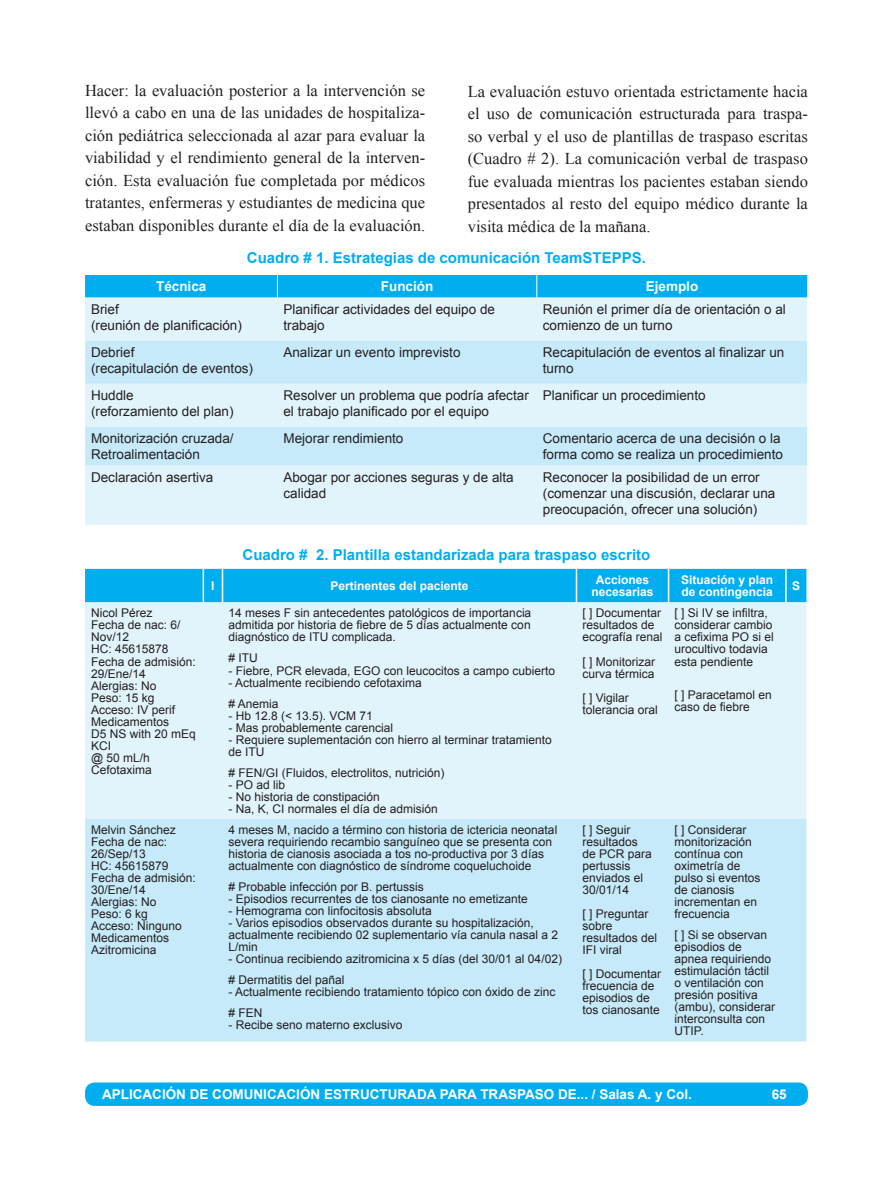
<style>
.page{position:relative;width:893px;height:1191px;background:#fff}
.page>*{position:absolute;margin:0;border:0;box-sizing:border-box;transform-origin:0 0}
._3_texto_principal{font:16.5px/22.5px "Times New Roman";color:#231f20;text-align:justify}
._4_Titulo_cuadros{font:700 15px "Arial";color:#00aeef}
._4_texto_cuadro{font:13.5px/16.2px "Arial";color:#231f20}
._4_Titulo_texto_cuad{font:700 13.5px "Arial";color:#fff}
._4_texto_cuadro-2{font:12px/12px "Arial";color:#231f20}
._4_texto_cuadro-3{font:700 12px/12px "Arial";color:#fff;text-align:center}
</style>
<div class="page">
<div style="left:86px;top:1083px;width:721px;height:22px;background:#00aeef;border-radius:9px"></div>
<div style="left:85px;top:1082px;width:723px;height:24px;border:2px solid #00aeef;border-radius:9px"></div>
<div style="left:85px;top:298px;width:722px;height:227px;background:#e1f4fc"></div>
<svg style="left:85px;top:341px;width:722px;height:124px;background:#cfedfa"></svg>
<div style="left:85px;top:275px;width:722px;height:23px;background:#00aeef"></div>
<div style="left:85px;top:569px;width:721px;height:33px;background:#00aeef"></div>
<div style="left:85px;top:602px;width:721px;height:217px;background:#e1f4fc"></div>
<div style="left:85px;top:819px;width:721px;height:222px;background:#c6eafa"></div>
<hr style="left:203px;top:569px;width:1px;height:33px;background:#fff">
<hr style="left:222px;top:569px;width:1px;height:33px;background:#fff">
<hr style="left:576px;top:569px;width:1px;height:33px;background:#fff">
<hr style="left:668px;top:569px;width:1px;height:33px;background:#fff">
<hr style="left:785px;top:569px;width:2px;height:33px;background:#fff">
<p class="_3_texto_principal" style="left:85px;top:79px;width:342px">Hacer: la evaluación posterior a la intervención se llevó a cabo en una de las unidades de hospitaliza&shy;ción pediátrica seleccionada al azar para evaluar la viabilidad y el rendimiento general de la interven&shy;ción. Esta evaluación fue completada por médicos tratantes, enfermeras y estudiantes de medicina que estaban disponibles durante el día de la evaluación.</p>
<p class="_3_texto_principal" style="left:468px;top:79px;width:342px">La evaluación estuvo orientada estrictamente hacia el uso de comunicación estructurada para traspa&shy;so verbal y el uso de plantillas de traspaso escritas (Cuadro # 2). La comunicación verbal de traspaso fue evaluada mientras los pacientes estaban siendo presentados al resto del equipo médico durante la visita médica de la mañana.</p>
<p class="_4_Titulo_cuadros" style="left:247px;top:247px;width:401px">Cuadro # 1. Estrategias de comunicación TeamSTEPPS.</p>
<p class="_4_Titulo_texto_cuad" style="left:156px;top:277px;width:52px">Técnica</p>
<p class="_4_Titulo_texto_cuad" style="left:381px;top:277px;width:54px">Función</p>
<p class="_4_Titulo_texto_cuad" style="left:646px;top:277px;width:54px">Ejemplo</p>
<p class="_4_texto_cuadro" style="left:91px;top:301px;width:29px">Brief</p>
<p class="_4_texto_cuadro" style="left:91px;top:317px;width:152px">(reunión de planificación)</p>
<p class="_4_texto_cuadro" style="left:283px;top:301px;width:213px">Planificar actividades del equipo de trabajo</p>
<p class="_4_texto_cuadro" style="left:543px;top:301px;width:245px">Reunión el primer día de orientación o al comienzo de un turno</p>
<p class="_4_texto_cuadro" style="left:91px;top:344px;width:45px">Debrief</p>
<p class="_4_texto_cuadro" style="left:91px;top:360px;width:164px">(recapitulación de eventos)</p>
<p class="_4_texto_cuadro" style="left:283px;top:344px;width:179px">Analizar un evento imprevisto</p>
<p class="_4_texto_cuadro" style="left:543px;top:344px;width:243px">Recapitulación de eventos al finalizar un turno</p>
<p class="_4_texto_cuadro" style="left:91px;top:387px;width:44px">Huddle</p>
<p class="_4_texto_cuadro" style="left:91px;top:403px;width:144px">(reforzamiento del plan)</p>
<p class="_4_texto_cuadro" style="left:283px;top:387px;width:247px">Resolver un problema que podría afectar el trabajo planificado por el equipo</p>
<p class="_4_texto_cuadro" style="left:543px;top:387px;width:164px">Planificar un procedimiento</p>
<p class="_4_texto_cuadro" style="left:91px;top:430px;width:144px">Monitorización cruzada/<br>Retroalimentación</p>
<p class="_4_texto_cuadro" style="left:283px;top:430px;width:122px">Mejorar rendimiento</p>
<p class="_4_texto_cuadro" style="left:543px;top:430px;width:242px">Comentario acerca de una decisión o la forma como se realiza un procedimiento</p>
<p class="_4_texto_cuadro" style="left:91px;top:469px;width:124px">Declaración asertiva</p>
<p class="_4_texto_cuadro" style="left:283px;top:469px;width:232px">Abogar por acciones seguras y de alta calidad</p>
<p class="_4_texto_cuadro" style="left:543px;top:469px;width:234px">Reconocer la posibilidad de un error (comenzar una discusión, declarar una preocupación, ofrecer una solución)</p>
<p class="_4_Titulo_cuadros" style="left:243px;top:545px;width:409px">Cuadro # 2. Plantilla estandarizada para traspaso escrito</p>
<p class="_4_texto_cuadro-2" style="left:91px;top:607px;width:63px">Nicol Pérez</p>
<p class="_4_texto_cuadro-2" style="left:91px;top:619px;width:91px">Fecha de nac: 6/<br>Nov/12</p>
<p class="_4_texto_cuadro-2" style="left:91px;top:643px;width:79px">HC: 45615878</p>
<p class="_4_texto_cuadro-2" style="left:91px;top:655px;width:106px">Fecha de admisión:</p>
<p class="_4_texto_cuadro-2" style="left:91px;top:667px;width:56px">29/Ene/14</p>
<p class="_4_texto_cuadro-2" style="left:91px;top:679px;width:67px">Alergias: No</p>
<p class="_4_texto_cuadro-2" style="left:91px;top:691px;width:65px">Peso: 15 kg</p>
<p class="_4_texto_cuadro-2" style="left:91px;top:703px;width:86px">Acceso: IV perif</p>
<p class="_4_texto_cuadro-2" style="left:91px;top:715px;width:80px">Medicamentos</p>
<p class="_4_texto_cuadro-2" style="left:91px;top:727px;width:106px">D5 NS with 20 mEq<br>KCI</p>
<p class="_4_texto_cuadro-2" style="left:91px;top:751px;width:60px">@ 50 mL/h</p>
<p class="_4_texto_cuadro-2" style="left:91px;top:763px;width:62px">Cefotaxima</p>
<p class="_4_texto_cuadro-2" style="left:91px;top:824px;width:86px">Melvin Sánchez</p>
<p class="_4_texto_cuadro-2" style="left:91px;top:836px;width:78px">Fecha de nac:</p>
<p class="_4_texto_cuadro-2" style="left:91px;top:848px;width:56px">26/Sep/13</p>
<p class="_4_texto_cuadro-2" style="left:91px;top:860px;width:79px">HC: 45615879</p>
<p class="_4_texto_cuadro-2" style="left:91px;top:872px;width:106px">Fecha de admisión:</p>
<p class="_4_texto_cuadro-2" style="left:91px;top:884px;width:56px">30/Ene/14</p>
<p class="_4_texto_cuadro-2" style="left:91px;top:896px;width:67px">Alergias: No</p>
<p class="_4_texto_cuadro-2" style="left:91px;top:908px;width:58px">Peso: 6 kg</p>
<p class="_4_texto_cuadro-2" style="left:91px;top:920px;width:92px">Acceso: Ninguno</p>
<p class="_4_texto_cuadro-2" style="left:91px;top:932px;width:80px">Medicamentos</p>
<p class="_4_texto_cuadro-2" style="left:91px;top:944px;width:67px">Azitromicina</p>
<p class="_4_texto_cuadro-3" style="left:211px;top:580px;width:5px">I</p>
<p class="_4_texto_cuadro-3" style="left:330px;top:580px;width:140px">Pertinentes del paciente</p>
<p class="_4_texto_cuadro-3" style="left:591px;top:574px;width:64px">Acciones necesarias</p>
<p class="_4_texto_cuadro-3" style="left:681px;top:574px;width:94px;text-align:left">Situación y plan de contingencia</p>
<p class="_4_texto_cuadro-3" style="left:792px;top:580px;width:10px">S</p>
<p class="_4_texto_cuadro-2" style="left:228px;top:607px;width:304px;text-align:justify">14 meses F sin antecedentes patológicos de importancia admitida por historia de fiebre de 5 días actualmente con diagnóstico de ITU complicada.</p>
<p class="_4_texto_cuadro-2" style="left:228px;top:652px;width:31px"># ITU</p>
<p class="_4_texto_cuadro-2" style="left:228px;top:664px;width:328px">- Fiebre, PCR elevada, EGO con leucocitos a campo cubierto</p>
<p class="_4_texto_cuadro-2" style="left:228px;top:676px;width:195px">- Actualmente recibiendo cefotaxima</p>
<p class="_4_texto_cuadro-2" style="left:228px;top:697px;width:52px"># Anemia</p>
<p class="_4_texto_cuadro-2" style="left:228px;top:709px;width:146px">- Hb 12.8 (&lt; 13.5). VCM 71</p>
<p class="_4_texto_cuadro-2" style="left:228px;top:721px;width:166px">- Mas probablemente carencial</p>
<p class="_4_texto_cuadro-2" style="left:228px;top:733px;width:325px">- Requiere suplementación con hierro al terminar tratamiento de ITU</p>
<p class="_4_texto_cuadro-2" style="left:228px;top:766px;width:218px"># FEN/GI (Fluidos, electrolitos, nutrición)</p>
<p class="_4_texto_cuadro-2" style="left:228px;top:778px;width:58px">- PO ad lib</p>
<p class="_4_texto_cuadro-2" style="left:228px;top:790px;width:153px">- No historia de constipación</p>
<p class="_4_texto_cuadro-2" style="left:228px;top:802px;width:211px">- Na, K, CI normales el día de admisión</p>
<p class="_4_texto_cuadro-2" style="left:228px;top:824px;width:330px">4 meses M, nacido a término con historia de ictericia neonatal severa requiriendo recambio sanguíneo que se presenta con historia de cianosis asociada a tos no-productiva por 3 días actualmente con diagnóstico de síndrome coqueluchoide</p>
<p class="_4_texto_cuadro-2" style="left:228px;top:881px;width:197px"># Probable infección por B. pertussis</p>
<p class="_4_texto_cuadro-2" style="left:228px;top:893px;width:301px">- Episodios recurrentes de tos cianosante no emetizante</p>
<p class="_4_texto_cuadro-2" style="left:228px;top:905px;width:205px">- Hemograma con linfocitosis absoluta</p>
<p class="_4_texto_cuadro-2" style="left:228px;top:917px;width:331px">- Varios episodios observados durante su hospitalización, actualmente recibiendo 02 suplementario vía canula nasal a 2<br>L/min</p>
<p class="_4_texto_cuadro-2" style="left:228px;top:953px;width:335px">- Continua recibiendo azitromicina x 5 días (del 30/01 al 04/02)</p>
<p class="_4_texto_cuadro-2" style="left:228px;top:974px;width:118px"># Dermatitis del pañal</p>
<p class="_4_texto_cuadro-2" style="left:228px;top:986px;width:328px">- Actualmente recibiendo tratamiento tópico con óxido de zinc</p>
<p class="_4_texto_cuadro-2" style="left:228px;top:1007px;width:36px"># FEN</p>
<p class="_4_texto_cuadro-2" style="left:228px;top:1019px;width:176px">- Recibe seno materno exclusivo</p>
<p class="_4_texto_cuadro-2" style="left:582px;top:607px;width:82px">[ ] Documentar resultados de ecografía renal</p>
<p class="_4_texto_cuadro-2" style="left:582px;top:655px;width:74px">[ ] Monitorizar curva térmica</p>
<p class="_4_texto_cuadro-2" style="left:582px;top:691px;width:77px">[ ] Vigilar tolerancia oral</p>
<p class="_4_texto_cuadro-2" style="left:675px;top:607px;width:101px">[ ] Si IV se infiltra, considerar cambio a cefixima PO si el urocultivo todavia esta pendiente</p>
<p class="_4_texto_cuadro-2" style="left:675px;top:689px;width:99px">[ ] Paracetamol en caso de fiebre</p>
<p class="_4_texto_cuadro-2" style="left:582px;top:824px;width:71px">[ ] Seguir resultados de PCR para pertussis enviados el<br>30/01/14</p>
<p class="_4_texto_cuadro-2" style="left:582px;top:908px;width:76px">[ ] Preguntar sobre resultados del<br>IFI viral</p>
<p class="_4_texto_cuadro-2" style="left:582px;top:968px;width:80px">[ ] Documentar frecuencia de episodios de tos cianosante</p>
<p class="_4_texto_cuadro-2" style="left:675px;top:824px;width:88px">[ ] Considerar monitorización contínua con oximetría de pulso si eventos de cianosis incrementan en frecuencia</p>
<p class="_4_texto_cuadro-2" style="left:675px;top:929px;width:102px">[ ] Si se observan episodios de apnea requiriendo estimulación táctil o ventilación con presión positiva (ambu), considerar interconsulta con<br>UTIP.</p>
<p class="_4_Titulo_texto_cuad" style="left:102px;top:1085px;width:591px">APLICACIÓN DE COMUNICACIÓN ESTRUCTURADA PARA TRASPASO DE... / Salas A. y Col.</p>
<p class="_4_Titulo_texto_cuad" style="left:772px;top:1085px;width:17px">65</p>
</div>
